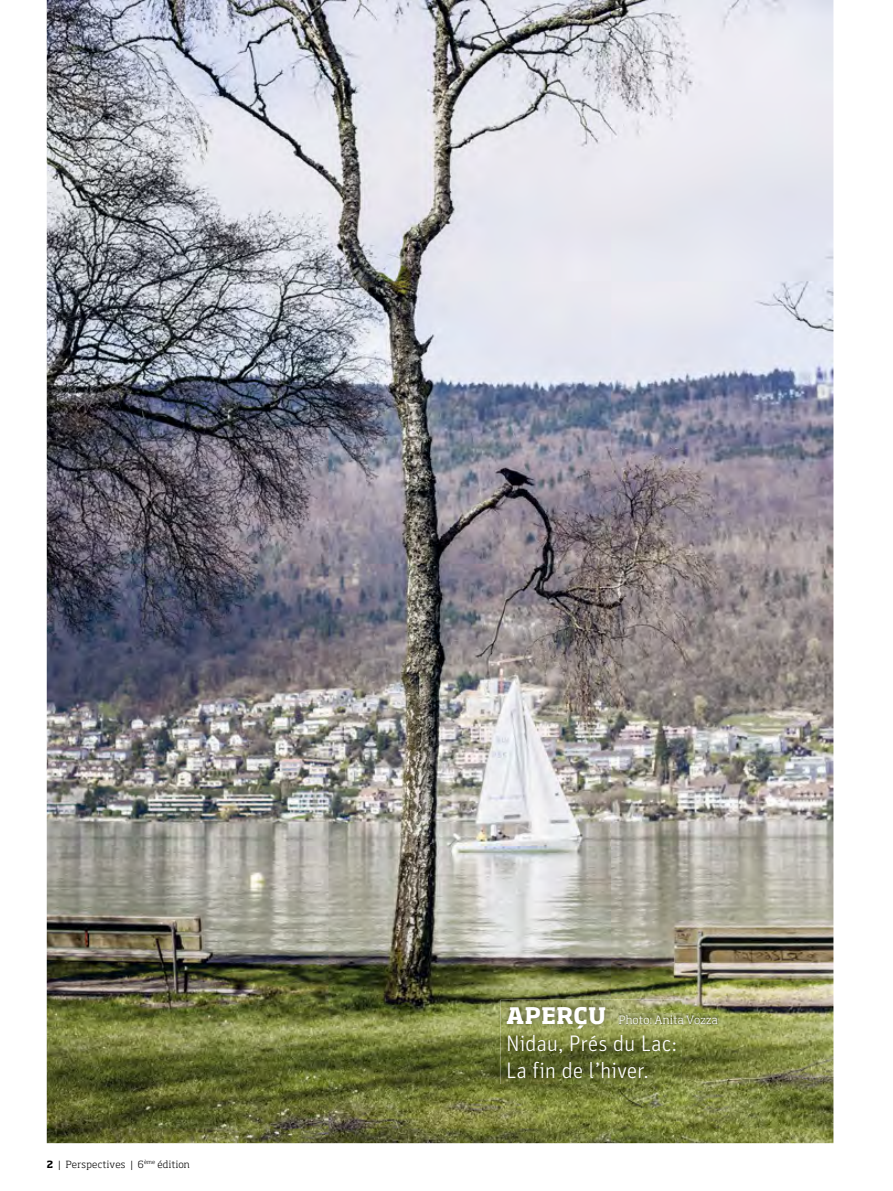
<style>
.page{position:relative;width:893px;height:1191px;background:#fff}
.page>*{position:absolute;margin:0;border:0;box-sizing:border-box;transform-origin:0 0}
.t1{font:300 22.5px/27px "Unit";letter-spacing:-.01em;color:#fff}
.t2{font:700 22.5px "Soho Std";letter-spacing:.015em;color:#fff}
.t3{font:300 11.25px "Soho Std";letter-spacing:.01em;color:#fff}
.t4{font:300 9.75px "Soho Std";letter-spacing:.025em;color:#000}
.s1{font-weight:700}
</style>
<div class="page">
<img style="left:47px;top:0;width:786px;height:1143px">
<img style="left:500px;top:999px;width:182px;height:85px">
<img style="left:618px;top:1014px;width:100px;height:10px">
<p class="t4" style="left:47px;top:1158px;width:144px"><span class="s1">2</span> | Perspectives | 6<sup>ème</sup> édition</p>
<p class="t2" style="left:506px;top:1000px;width:102px">APERÇU</p>
<p class="t1" style="left:506px;top:1029px;width:173px">Nidau, Prés du Lac:<br>La fin de l’hiver.</p>
<p class="t3" style="left:619px;top:1012px;width:101px">Photo: Anita Vozza</p>
</div>
